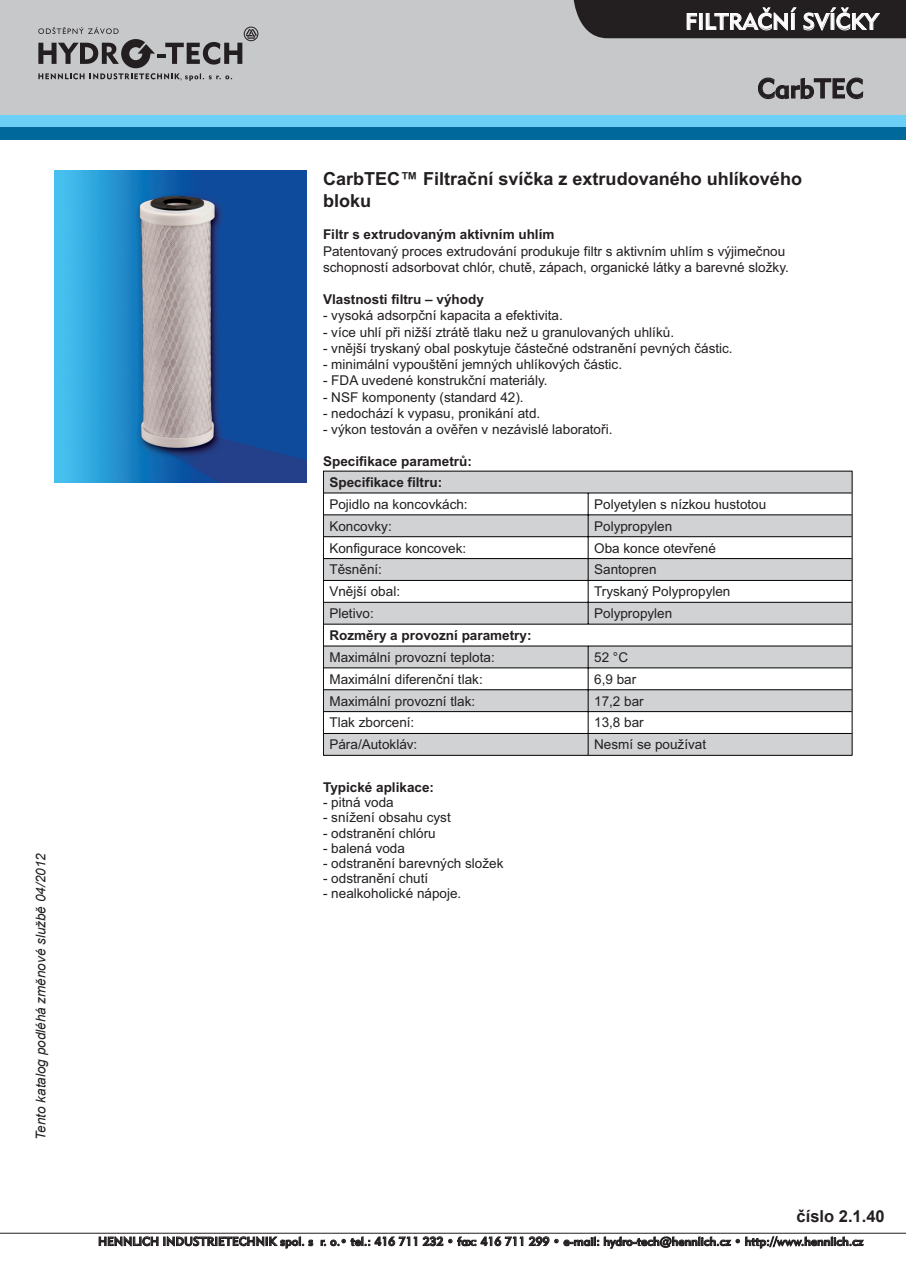
<style>
.page{position:relative;width:906px;height:1263px;background:#fff}
.page>*{position:absolute;margin:0;border:0;box-sizing:border-box;transform-origin:0 0}
.t1{font:27px "Geometric 415 CE Medium A";color:#231f20}
.t2{font:22.5px "Geometric 415 CE Medium A";color:#fff}
.t3{font:700 18px/21.6px "Arial";color:#231f20}
.t4{font:700 16.5px "Arial";color:#231f20}
.t5{font:13.5px/16.2px "Arial";color:#231f20}
.t6{font:700 13.5px/20.5px "Arial";color:#231f20}
.t7{font:italic 13.5px "Arial";color:#231f20}
.t8{font:12px "Geometric 415 CE Medium A";color:#231f20}
.s1{font-weight:700}
.s2{font-weight:400}
</style>
<div class="page">
<div style="left:0;top:0;width:906px;height:115px;background:#c7c8ca"></div>
<div style="left:0;top:115px;width:906px;height:13px;background:#6bcff6"></div>
<div style="left:0;top:128px;width:906px;height:12px;background:#00689a"></div>
<div style="left:244px;top:27px;width:14px;height:14px;border:1px solid #231f20;border-radius:50%"></div>
<svg style="left:38px;top:27px;width:219px;height:54px"></svg>
<svg style="left:99px;top:1236px;width:214px;height:13px"></svg>
<svg style="left:320px;top:1236px;width:544px;height:13px"></svg>
<hr style="left:0;top:1233px;width:906px;height:1px;background:#231f20">
<svg style="left:573px;top:0;width:333px;height:38px;background:#3c3839"></svg>
<img style="left:54px;top:170px;width:252px;height:313px">
<svg style="left:758px;top:77px;width:106px;height:23px"></svg>
<svg style="left:324px;top:472px;width:527px;height:283px;fill:#d1d2d4"></svg>
<hr style="left:323px;top:471px;width:265px;height:1px;background:#000">
<hr style="left:588px;top:471px;width:264px;height:1px;background:#000">
<svg style="left:323px;top:472px;width:1px;height:283px"></svg>
<svg style="left:851px;top:471px;width:1px;height:284px"></svg>
<hr style="left:323px;top:755px;width:265px;height:1px;background:#000">
<hr style="left:588px;top:755px;width:264px;height:1px;background:#000">
<hr style="left:324px;top:493px;width:264px;height:1px;background:#000">
<hr style="left:588px;top:493px;width:263px;height:1px;background:#000">
<hr style="left:324px;top:515px;width:264px;height:1px;background:#000">
<hr style="left:588px;top:515px;width:263px;height:1px;background:#000">
<hr style="left:324px;top:536px;width:264px;height:1px;background:#000">
<hr style="left:588px;top:536px;width:263px;height:1px;background:#000">
<hr style="left:324px;top:558px;width:264px;height:1px;background:#000">
<hr style="left:588px;top:558px;width:263px;height:1px;background:#000">
<hr style="left:324px;top:580px;width:264px;height:1px;background:#000">
<hr style="left:588px;top:580px;width:263px;height:1px;background:#000">
<hr style="left:324px;top:602px;width:264px;height:1px;background:#000">
<hr style="left:588px;top:602px;width:263px;height:1px;background:#000">
<svg style="left:588px;top:494px;width:1px;height:130px"></svg>
<hr style="left:324px;top:624px;width:264px;height:1px;background:#000">
<hr style="left:588px;top:624px;width:263px;height:1px;background:#000">
<hr style="left:324px;top:646px;width:264px;height:1px;background:#000">
<hr style="left:588px;top:646px;width:263px;height:1px;background:#000">
<hr style="left:324px;top:668px;width:264px;height:1px;background:#000">
<hr style="left:588px;top:668px;width:263px;height:1px;background:#000">
<hr style="left:324px;top:689px;width:264px;height:1px;background:#000">
<hr style="left:588px;top:689px;width:263px;height:1px;background:#000">
<hr style="left:324px;top:711px;width:264px;height:1px;background:#000">
<hr style="left:588px;top:711px;width:263px;height:1px;background:#000">
<hr style="left:324px;top:733px;width:264px;height:1px;background:#000">
<hr style="left:588px;top:733px;width:263px;height:1px;background:#000">
<svg style="left:588px;top:647px;width:1px;height:108px"></svg>
<p class="t7" style="left:32px;top:1140px;width:288px;rotate:-90deg">Tento katalog podléhá změnové službě 04/2012</p>
<h2 class="t2" style="left:685px;top:8px;width:195px">FILTRAČNÍ SVÍČKY</h2>
<p class="t1" style="left:757px;top:72px;width:107px">CarbTEC</p>
<p class="t3" style="left:323px;top:169px;width:480px">CarbTEC™ Filtrační svíčka z extrudovaného uhlíkového bloku</p>
<p class="t5" style="left:323px;top:227px;width:467px"><span class="s1">Filtr s extrudovaným aktivním uhlím<br></span>Patentovaný proces extrudování produkuje filtr s aktivním uhlím s výjimečnou schopností adsorbovat chlór, chutě, zápach, organické látky a barevné složky.</p>
<p class="t6" style="left:323px;top:290px;width:162px">Vlastnosti filtru – výhody</p>
<p class="t5" style="left:323px;top:308px;width:241px">- vysoká adsorpční kapacita a efektivita.</p>
<p class="t5" style="left:323px;top:324px;width:352px">- více uhlí při nižší ztrátě tlaku než u granulovaných uhlíků.</p>
<p class="t5" style="left:323px;top:340px;width:411px">- vnější tryskaný obal poskytuje částečné odstranění pevných částic.</p>
<p class="t5" style="left:323px;top:356px;width:301px">- minimální vypouštění jemných uhlíkových částic.</p>
<p class="t5" style="left:323px;top:373px;width:226px">- FDA uvedené konstrukční materiály.</p>
<p class="t5" style="left:323px;top:389px;width:202px">- NSF komponenty (standard 42).</p>
<p class="t5" style="left:323px;top:405px;width:219px">- nedochází k vypasu, pronikání atd.</p>
<p class="t5" style="left:323px;top:421px;width:291px">- výkon testován a ověřen v nezávislé laboratoři.</p>
<p class="t6" style="left:329px;top:452px;width:144px;text-indent:-6px">Specifikace parametrů:<br>Specifikace filtru:</p>
<p class="t5" style="left:329px;top:496px;width:140px">Pojidlo na koncovkách:</p>
<p class="t5" style="left:594px;top:496px;width:174px">Polyetylen s nízkou hustotou</p>
<p class="t5" style="left:329px;top:518px;width:64px">Koncovky:</p>
<p class="t5" style="left:594px;top:518px;width:80px">Polypropylen</p>
<p class="t5" style="left:329px;top:540px;width:138px">Konfigurace koncovek:</p>
<p class="t5" style="left:594px;top:540px;width:123px">Oba konce otevřené</p>
<p class="t5" style="left:329px;top:562px;width:54px">Těsnění:</p>
<p class="t5" style="left:594px;top:562px;width:64px">Santopren</p>
<p class="t5" style="left:329px;top:584px;width:72px">Vnější obal:</p>
<p class="t5" style="left:594px;top:584px;width:138px">Tryskaný Polypropylen</p>
<p class="t5" style="left:329px;top:605px;width:46px">Pletivo:</p>
<p class="t5" style="left:594px;top:605px;width:80px">Polypropylen</p>
<p class="t6" style="left:329px;top:625px;width:204px;line-height:21.9px">Rozměry a provozní parametry:<br><span class="s2">Maximální provozní teplota:</span></p>
<p class="t5" style="left:594px;top:649px;width:35px">52 °C</p>
<p class="t5" style="left:329px;top:671px;width:155px">Maximální diferenční tlak:</p>
<p class="t5" style="left:594px;top:671px;width:44px">6,9 bar</p>
<p class="t5" style="left:329px;top:693px;width:147px">Maximální provozní tlak:</p>
<p class="t5" style="left:594px;top:693px;width:51px">17,2 bar</p>
<p class="t5" style="left:329px;top:715px;width:86px">Tlak zborcení:</p>
<p class="t5" style="left:594px;top:715px;width:51px">13,8 bar</p>
<p class="t5" style="left:329px;top:737px;width:89px">Pára/Autokláv:</p>
<p class="t5" style="left:594px;top:737px;width:113px">Nesmí se používat</p>
<p class="t6" style="left:323px;top:778px;width:112px">Typické aplikace:</p>
<p class="t5" style="left:323px;top:795px;width:72px">- pitná voda</p>
<p class="t5" style="left:323px;top:810px;width:129px">- snížení obsahu cyst</p>
<p class="t5" style="left:323px;top:825px;width:114px">- odstranění chlóru</p>
<p class="t5" style="left:323px;top:840px;width:83px">- balená voda</p>
<p class="t5" style="left:323px;top:855px;width:182px">- odstranění barevných složek</p>
<p class="t5" style="left:323px;top:870px;width:107px">- odstranění chutí</p>
<p class="t5" style="left:323px;top:885px;width:140px">- nealkoholické nápoje.</p>
<p class="t4" style="left:796px;top:1205px;width:90px">číslo 2.1.40</p>
<p class="t8" style="left:98px;top:1234px;width:767px">HENNLICH INDUSTRIETECHNIK spol. s r. o.• tel.: 416 711 232 • fax: 416 711 299 • e-mail: hydro-tech@hennlich.cz • http://www.hennlich.cz</p>
</div>
